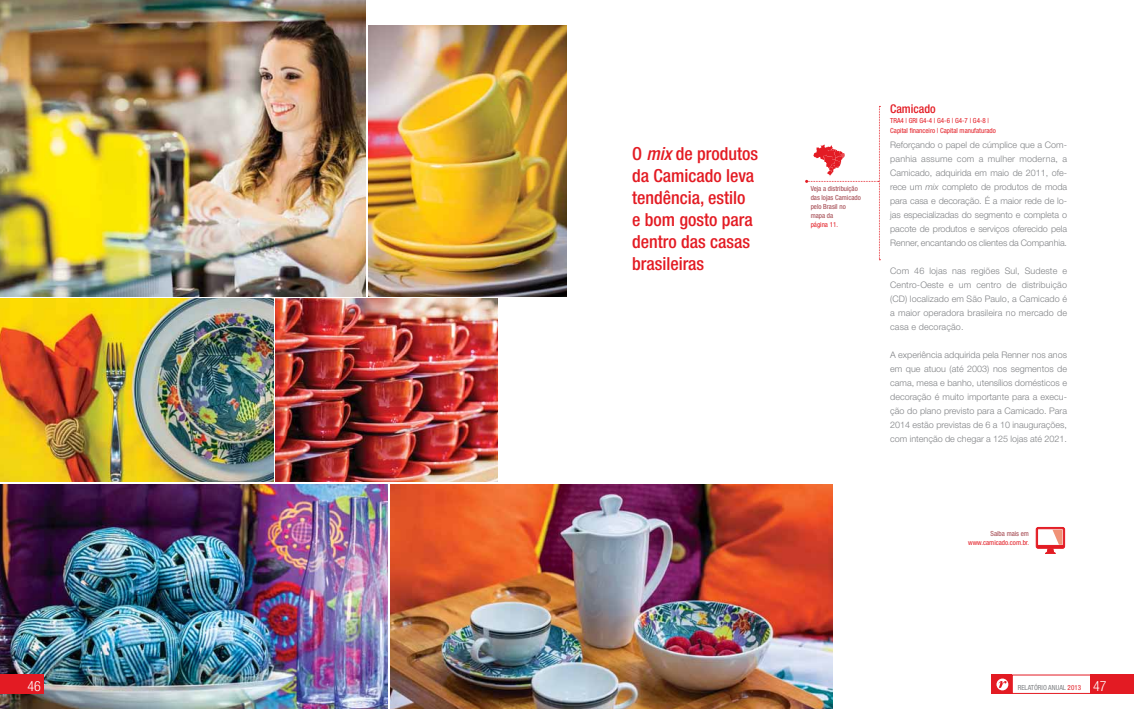
<style>
.page{position:relative;width:1134px;height:709px;background:#fff}
.page>*{position:absolute;margin:0;border:0;box-sizing:border-box;transform-origin:0 0}
.t1{font:500 condensed 18px/22px "Helvetica Neue LT Std";color:#e31b23}
.t2{font:300 condensed 14px "Helvetica Neue LT Std";color:#fff}
.t3{font:500 condensed 12px "Helvetica Neue LT Std";color:#e31b23}
.t4{font:300 9px/14px "Helvetica Neue LT Std";color:#808285;text-align:justify}
.t5{font:condensed 7px/10px "Helvetica Neue LT Std";color:#e31b23}
.t6{font:condensed 7px/9px "Helvetica Neue LT Std";color:#a04149}
.t7{font:condensed 7px "Helvetica Neue LT Std";color:#808285}
.s1{font-style:italic}
.s2{color:#e31b23}
.s3{font-weight:300;font-size:14px;color:#fff}
</style>
<div class="page">
<img style="left:0;top:0;width:365px;height:296px">
<img style="left:0;top:484px;width:387px;height:225px">
<img style="left:0;top:299px;width:497px;height:182px">
<img style="left:368px;top:25px;width:199px;height:271px">
<svg style="left:805px;top:106px;width:75px;height:154px"></svg>
<svg style="left:1035px;top:527px;width:30px;height:27px"></svg>
<img style="left:391px;top:484px;width:441px;height:225px">
<div style="left:1090px;top:674px;width:44px;height:19px;background:#e31b23"></div>
<div style="left:992px;top:674px;width:20px;height:19px;background:#e31b23"></div>
<div style="left:0;top:674px;width:43px;height:19px;background:#e31b23"></div>
<svg style="left:996px;top:678px;width:12px;height:12px"></svg>
<h1 class="t1" style="left:632px;top:145px;width:127px">O <span class="s1">mix</span> de produtos da Camicado leva tendência, estilo e bom gosto para dentro das casas brasileiras</h1>
<p class="t6" style="left:811px;top:184px;width:52px">Veja a distribuição das lojas Camicado pelo Brasil no mapa da</p>
<p class="t5" style="left:811px;top:220px;width:29px">página 11.</p>
<h3 class="t3" style="left:890px;top:105px;width:47px">Camicado</h3>
<p class="t5" style="left:890px;top:116px;width:107px">TRA4 | GRI G4-4 | G4-6 | G4-7 | G4-8 |<br>Capital financeiro | Capital manufaturado</p>
<p class="t4" style="left:890px;top:139px;width:178px">Reforçando o papel de cúmplice que a Com&shy;panhia assume com a mulher moderna, a Camicado, adquirida em maio de 2011, ofe&shy;rece um <span class="s1">mix</span> completo de produtos de moda para casa e decoração. É a maior rede de lo&shy;jas especializadas do segmento e completa o pacote de produtos e serviços oferecido pela Renner, encantando os clientes da Companhia.</p>
<p class="t4" style="left:890px;top:265px;width:178px">Com 46 lojas nas regiões Sul, Sudeste e Centro-Oeste e um centro de distribuição (CD) localizado em São Paulo, a Camicado é a maior operadora brasileira no mercado de casa e decoração.</p>
<p class="t4" style="left:890px;top:349px;width:178px">A experiência adquirida pela Renner nos anos em que atuou (até 2003) nos segmentos de cama, mesa e banho, utensílios domésticos e decoração é muito importante para a execu&shy;ção do plano previsto para a Camicado. Para 2014 estão previstas de 6 a 10 inaugurações, com intenção de chegar a 125 lojas até 2021.</p>
<p class="t6" style="left:990px;top:529px;width:40px">Saiba mais em</p>
<p class="t5" style="left:968px;top:538px;width:63px">www.camicado.com.br.</p>
<h2 class="t2" style="left:27px;top:681px;width:15px">46</h2>
<p class="t7" style="left:1018px;top:683px;width:90px">RELATÓRIO ANUAL <span class="s2">2013</span> <span class="s3">47</span></p>
</div>
